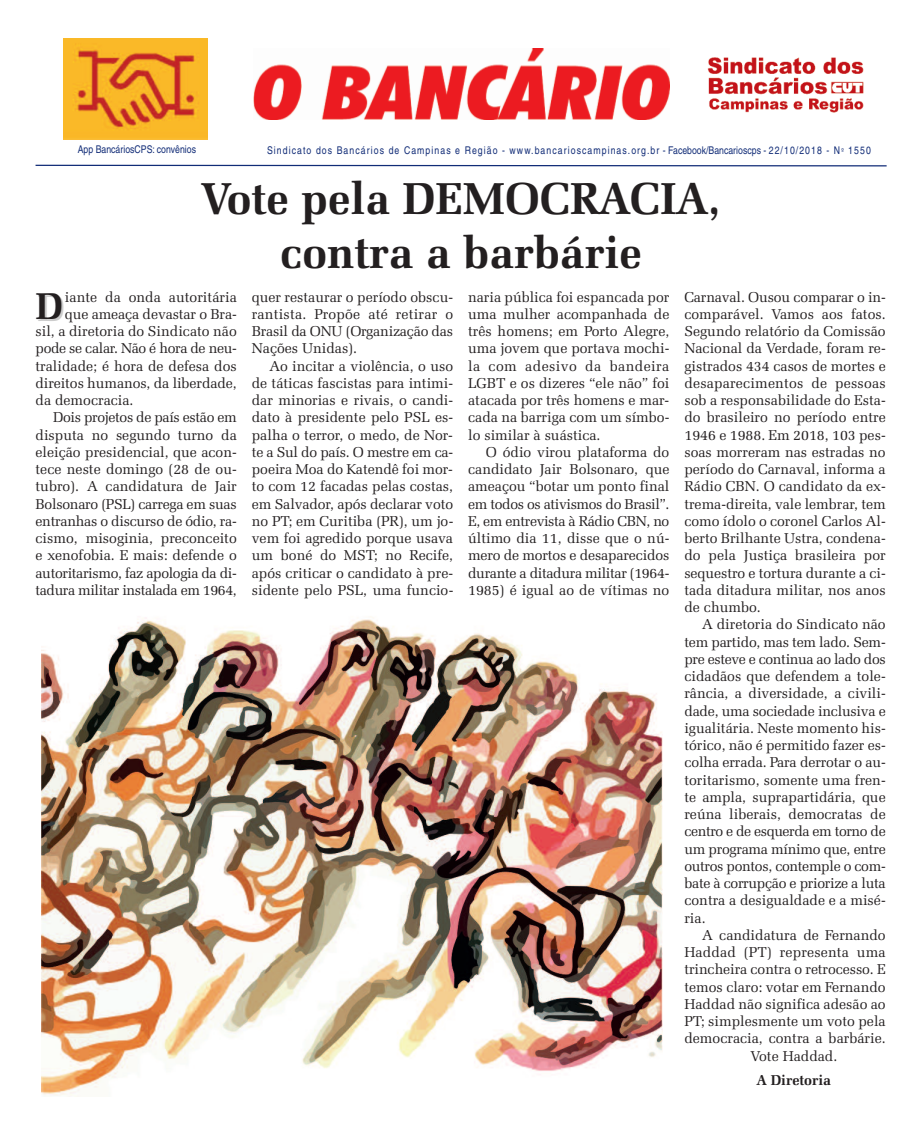
<style>
.page{position:relative;width:922px;height:1134px;background:#fff}
.page>*{position:absolute;margin:0;border:0;box-sizing:border-box;transform-origin:0 0}
.t1{font:700 45px/54px "Zapf Elliptical 711 BT";color:#231f20;text-align:center}
.t2{font:700 37.62px "Zapf Elliptical 711 BT";color:#231f20}
.t3{font:14.38px/17.2px "Zapf Elliptical 711 BT";color:#231f20;text-align:justify}
.t4{font:14.38px "Zapf Elliptical 711 BT";letter-spacing:-.025em;color:#231f20}
.t5{font:14.38px "Zapf Elliptical 711 BT";letter-spacing:-.02em;color:#231f20}
.t6{font:14.38px "Zapf Elliptical 711 BT";letter-spacing:-.03em;color:#231f20}
.t7{font:700 14.38px "Zapf Elliptical 711 BT";color:#231f20}
.t8{font:condensed 10.62px "Helvetica";letter-spacing:.1em;color:#112c77}
.t9{font:condensed 10.62px "Helvetica";color:#112c77}
.s1{font-size:8px}
</style>
<div class="page">
<svg style="left:35px;top:164px;width:852px;height:3px"></svg>
<img style="left:707px;top:57px;width:157px;height:56px">
<svg style="left:263px;top:119px;width:390px;height:1px"></svg>
<img style="left:253px;top:48px;width:417px;height:71px">
<img style="left:64px;top:38px;width:143px;height:102px">
<img style="left:42px;top:616px;width:620px;height:481px">
<p class="t9" style="left:78px;top:145px;width:120px">App BancáriosCPS: convênios</p>
<p class="t8" style="left:267px;top:146px;width:605px">Sindicato dos Bancários de Campinas e Região - www.bancarioscampinas.org.br - Facebook/Bancarioscps - 22/10/2018 - N<span class="s1">º</span> 1550</p>
<h1 class="t1" style="left:201px;top:176px;width:520px">Vote pela DEMOCRACIA, contra a barbárie</h1>
<h2 class="t2" style="left:36px;top:291px;width:29px">D</h2>
<p class="t3" style="left:65px;top:289px;width:173px">iante da onda autoritária</p>
<p class="t3" style="left:65px;top:306px;width:173px">que ameaça devastar o Bra-</p>
<p class="t3" style="left:36px;top:324px;width:203px">sil, a diretoria do Sindicato não</p>
<p class="t4" style="left:36px;top:343px;width:203px">pode se calar. Não é hora de neu-</p>
<p class="t3" style="left:36px;top:358px;width:203px">tralidade; é hora de defesa dos</p>
<p class="t3" style="left:36px;top:375px;width:203px">direitos humanos, da liberdade,</p>
<p class="t3" style="left:36px;top:393px;width:99px">da democracia.</p>
<p class="t4" style="left:53px;top:412px;width:185px">Dois projetos de país estão em</p>
<p class="t3" style="left:36px;top:427px;width:203px">disputa no segundo turno da</p>
<p class="t3" style="left:36px;top:444px;width:203px">eleição presidencial, que acon-</p>
<p class="t3" style="left:36px;top:462px;width:203px">tece neste domingo (28 de ou-</p>
<p class="t3" style="left:36px;top:479px;width:203px">tubro). A candidatura de Jair</p>
<p class="t5" style="left:36px;top:498px;width:203px">Bolsonaro (PSL) carrega em suas</p>
<p class="t5" style="left:36px;top:515px;width:203px">entranhas o discurso de ódio, ra-</p>
<p class="t3" style="left:36px;top:531px;width:203px">cismo, misoginia, preconceito</p>
<p class="t3" style="left:36px;top:548px;width:203px">e xenofobia. E mais: defende o</p>
<p class="t4" style="left:36px;top:567px;width:203px">autoritarismo, faz apologia da di-</p>
<p class="t6" style="left:36px;top:584px;width:203px">tadura militar instalada em 1964,</p>
<p class="t3" style="left:252px;top:289px;width:203px">quer restaurar o período obscu&shy;rantista. Propõe até retirar o Brasil da ONU (Organização das Nações Unidas).</p>
<p class="t3" style="left:252px;top:358px;width:203px;text-indent:18px">Ao incitar a violência, o uso de táticas fascistas para intimi&shy;dar minorias e rivais, o candi&shy;dato à presidente pelo PSL es&shy;palha o terror, o medo, de Nor&shy;te a Sul do país. O mestre em ca&shy;poeira Moa do Katendê foi mor&shy;to com 12 facadas pelas costas, em Salvador, após declarar voto no PT; em Curitiba (PR), um jo&shy;vem foi agredido porque usava um boné do MST; no Recife, após criticar o candidato à pre&shy;sidente pelo PSL, uma funcio-</p>
<p class="t3" style="left:468px;top:289px;width:203px">naria pública foi espancada por uma mulher acompanhada de três homens; em Porto Alegre, uma jovem que portava mochi&shy;la com adesivo da bandeira LGBT e os dizeres “ele não” foi atacada por três homens e mar&shy;cada na barriga com um símbo&shy;lo similar à suástica.</p>
<p class="t3" style="left:468px;top:444px;width:203px;text-indent:18px">O ódio virou plataforma do candidato Jair Bolsonaro, que ameaçou “botar um ponto final em todos os ativismos do Brasil”.<br>E, em entrevista à Rádio CBN, no último dia 11, disse que o nú&shy;mero de mortos e desaparecidos durante a ditadura militar (1964- 1985) é igual ao de vítimas no</p>
<p class="t3" style="left:684px;top:289px;width:203px">Carnaval. Ousou comparar o in&shy;comparável. Vamos aos fatos.<br>Segundo relatório da Comissão Nacional da Verdade, foram re&shy;gistrados 434 casos de mortes e desaparecimentos de pessoas sob a responsabilidade do Esta&shy;do brasileiro no período entre 1946 e 1988. Em 2018, 103 pes&shy;soas morreram nas estradas no período do Carnaval, informa a Rádio CBN. O candidato da ex&shy;trema-direita, vale lembrar, tem como ídolo o coronel Carlos Al&shy;berto Brilhante Ustra, condena&shy;do pela Justiça brasileira por sequestro e tortura durante a ci&shy;tada ditadura militar, nos anos de chumbo.</p>
<p class="t3" style="left:684px;top:617px;width:203px;text-indent:18px">A diretoria do Sindicato não tem partido, mas tem lado. Sem&shy;pre esteve e continua ao lado dos cidadãos que defendem a tole&shy;rância, a diversidade, a civili&shy;dade, uma sociedade inclusiva e igualitária. Neste momento his&shy;tórico, não é permitido fazer es&shy;colha errada. Para derrotar o au&shy;toritarismo, somente uma fren&shy;te ampla, suprapartidária, que reúna liberais, democratas de centro e de esquerda em torno de um programa mínimo que, entre outros pontos, contemple o com&shy;bate à corrupção e priorize a luta contra a desigualdade e a misé&shy;ria.</p>
<p class="t3" style="left:702px;top:927px;width:185px">A candidatura de Fernando</p>
<p class="t3" style="left:684px;top:945px;width:203px">Haddad (PT) representa uma</p>
<p class="t3" style="left:684px;top:962px;width:203px">trincheira contra o retrocesso. E</p>
<p class="t3" style="left:684px;top:979px;width:203px">temos claro: votar em Fernando</p>
<p class="t3" style="left:684px;top:996px;width:203px">Haddad não significa adesão ao</p>
<p class="t3" style="left:684px;top:1014px;width:203px">PT; simplesmente um voto pela</p>
<p class="t3" style="left:684px;top:1031px;width:203px">democracia, contra a barbárie.</p>
<p class="t3" style="left:750px;top:1048px;width:88px">Vote Haddad.</p>
<p class="t7" style="left:756px;top:1074px;width:76px">A Diretoria</p>
</div>
